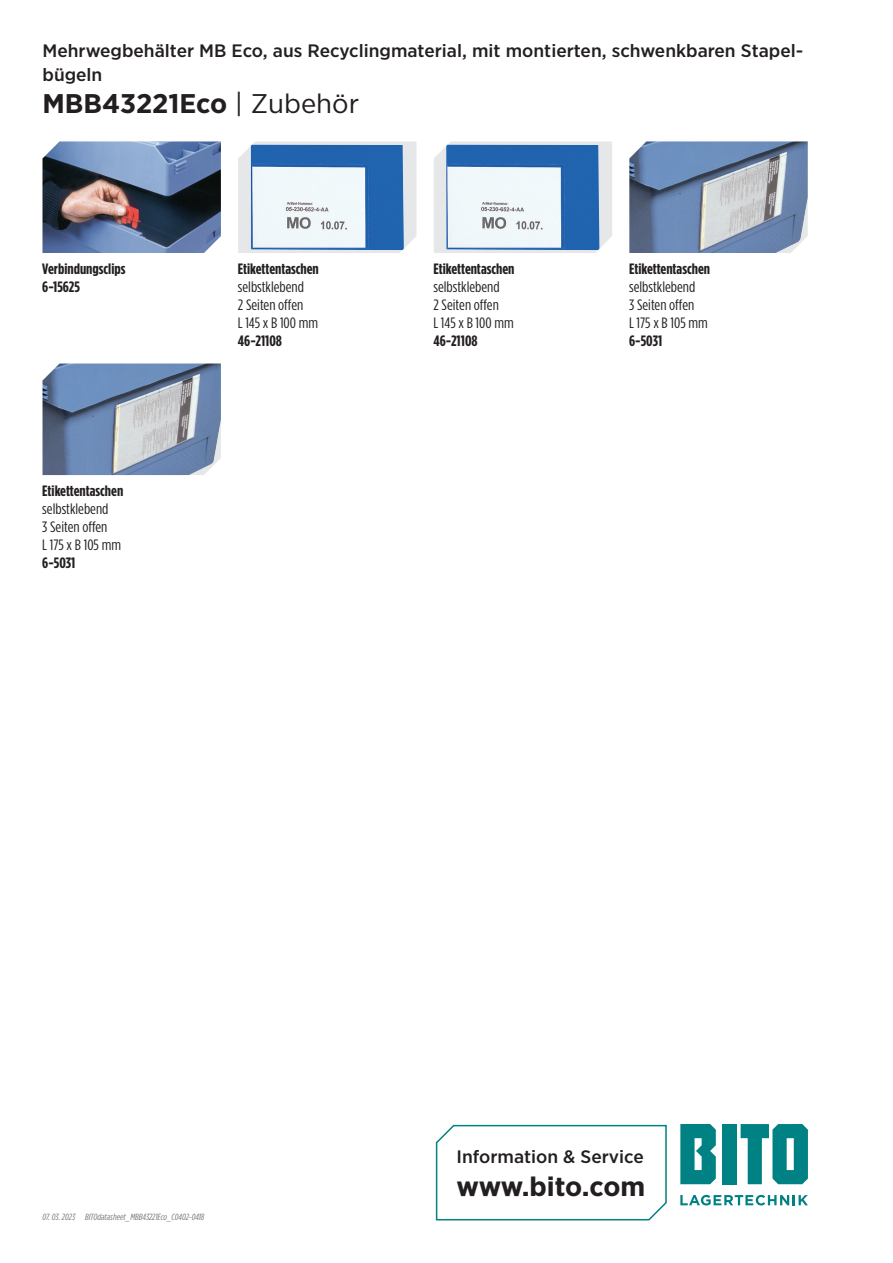
<style>
.page{position:relative;width:893px;height:1263px;background:#fff}
.page>*{position:absolute;margin:0;border:0;box-sizing:border-box;transform-origin:0 0}
.Datenblatt_Überschri{font:700 27px "Gotham Narrow";color:#231f20;scale:1.1 1}
.Datenblatt_Überschri-2{font:500 18px/24px "Gotham Narrow";color:#231f20;scale:1.1 1}
.t1{font:15px "Gotham Condensed";color:#231f20;scale:1.1 1}
.t2{font:700 15px "Gotham Condensed";color:#231f20;scale:1.1 1}
.Dateiname_inaktiv{font:italic 9px "Gotham Condensed";color:#76787b;scale:1.1 1}
.s1{font-weight:400}
</style>
<div class="page">
<svg style="left:680px;top:1195px;width:128px;height:10px"></svg>
<div style="left:723px;top:1124px;width:14px;height:60px;background:#008183"></div>
<svg style="left:680px;top:1124px;width:36px;height:60px;background:#229193"></svg>
<svg style="left:741px;top:1124px;width:67px;height:60px"></svg>
<svg style="left:435px;top:1124px;width:232px;height:97px"></svg>
<img style="left:43px;top:364px;width:178px;height:111px">
<img style="left:629px;top:141px;width:179px;height:112px">
<svg style="left:434px;top:141px;width:178px;height:112px;background:#e7e8ea"></svg>
<img style="left:446px;top:145px;width:153px;height:105px">
<svg style="left:238px;top:141px;width:178px;height:112px;background:#e7e8ea"></svg>
<img style="left:251px;top:145px;width:153px;height:105px">
<img style="left:43px;top:141px;width:178px;height:112px">
<p class="Datenblatt_Überschri-2" style="left:43px;top:38px;width:693px">Mehrwegbehälter MB Eco, aus Recyclingmaterial, mit montierten, schwenkbaren Stapel&shy;bügeln</p>
<p class="Datenblatt_Überschri" style="left:43px;top:86px;width:289px">MBB43221Eco <span class="s1">| Zubehör</span></p>
<p class="t2" style="left:42px;top:259px;width:77px">Verbindungsclips</p>
<p class="t2" style="left:42px;top:277px;width:36px">6-15625</p>
<p class="t2" style="left:42px;top:481px;width:75px">Etikettentaschen</p>
<p class="t1" style="left:42px;top:500px;width:62px">selbstklebend</p>
<p class="t1" style="left:42px;top:518px;width:61px">3 Seiten offen</p>
<p class="t1" style="left:42px;top:536px;width:73px">L 175 x B 105 mm</p>
<p class="t2" style="left:42px;top:553px;width:32px">6-5031</p>
<p class="t2" style="left:238px;top:259px;width:75px">Etikettentaschen</p>
<p class="t1" style="left:238px;top:278px;width:62px">selbstklebend</p>
<p class="t1" style="left:238px;top:296px;width:61px">2 Seiten offen</p>
<p class="t1" style="left:238px;top:314px;width:74px">L 145 x B 100 mm</p>
<p class="t2" style="left:238px;top:331px;width:42px">46-21108</p>
<p class="t2" style="left:433px;top:259px;width:75px">Etikettentaschen</p>
<p class="t1" style="left:433px;top:278px;width:62px">selbstklebend</p>
<p class="t1" style="left:433px;top:296px;width:61px">2 Seiten offen</p>
<p class="t1" style="left:433px;top:314px;width:74px">L 145 x B 100 mm</p>
<p class="t2" style="left:433px;top:331px;width:42px">46-21108</p>
<p class="t2" style="left:629px;top:259px;width:75px">Etikettentaschen</p>
<p class="t1" style="left:629px;top:278px;width:62px">selbstklebend</p>
<p class="t1" style="left:629px;top:296px;width:61px">3 Seiten offen</p>
<p class="t1" style="left:629px;top:314px;width:73px">L 175 x B 105 mm</p>
<p class="t2" style="left:629px;top:331px;width:32px">6-5031</p>
<p class="Dateiname_inaktiv" style="left:43px;top:1212px;width:31px">07. 03. 2023</p>
<p class="Dateiname_inaktiv" style="left:85px;top:1212px;width:110px">BITOdatasheet_MBB43221Eco_C0402-0418</p>
<p class="Datenblatt_Überschri-2" style="left:457px;top:1144px;width:172px">Information &amp; Service</p>
<h1 class="Datenblatt_Überschri" style="left:457px;top:1169px;width:173px">www.bito.com</h1>
</div>
